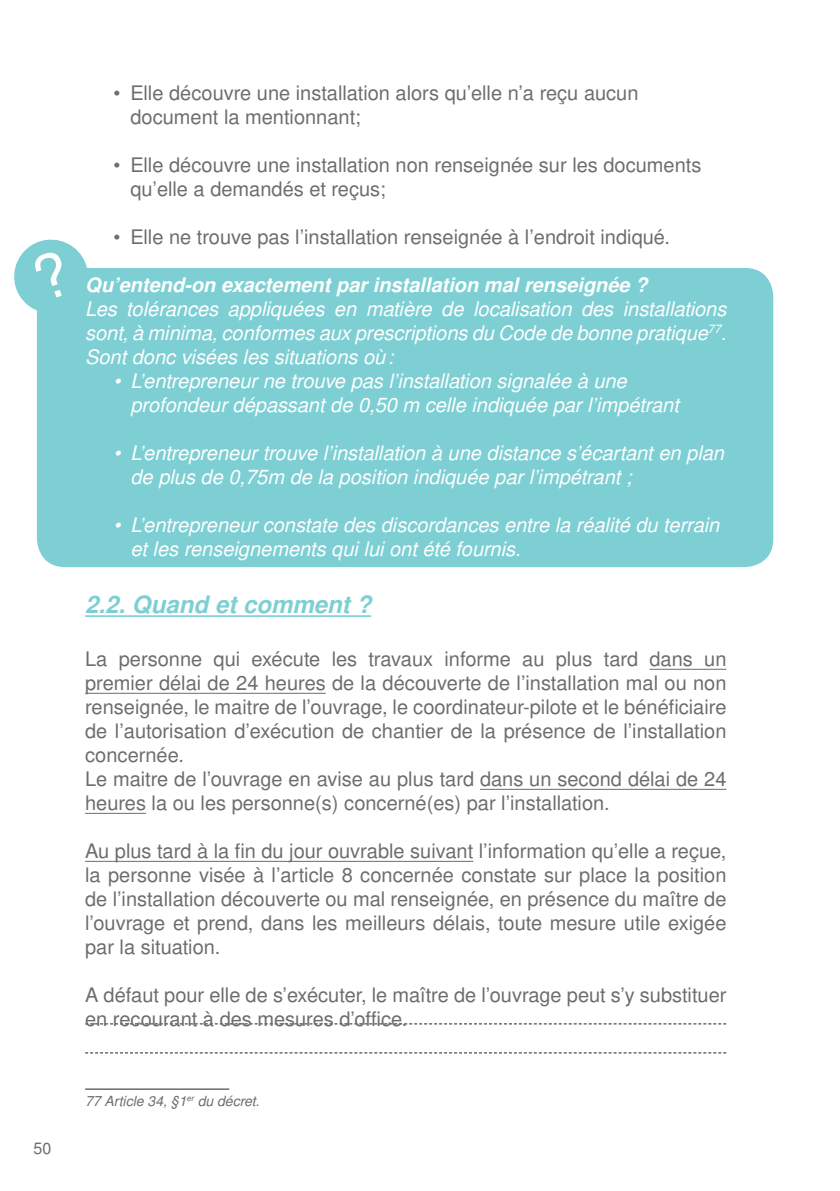
<style>
.page{position:relative;width:840px;height:1191px;background:#fff}
.page>*{position:absolute;margin:0;border:0;box-sizing:border-box;transform-origin:0 0}
.sous_sous_titre{font:italic 700 24px "Nimbus San L";color:#7dcfd4}
.texte{font:20px/24px "Nimbus San L";color:#6c6d70}
.texte-2{font:italic 20px/24px "Nimbus San L";color:#fff}
.texte-3{font:italic 700 20px "Nimbus San L";color:#fff}
.t1{font:16px "Nimbus San L";color:#6c6d70}
.note_bas_de_page{font:italic 14px "Nimbus San L";color:#6c6d70}
</style>
<div class="page">
<div style="left:37px;top:268px;width:735px;height:299px;background:#7dcfd4;border-radius:28px"></div>
<svg style="left:14px;top:239px;width:73px;height:79px"></svg>
<hr style="left:85px;top:615px;width:286px;height:2px;background:#7dcfd4">
<hr style="left:649px;top:669px;width:77px;height:1px;background:#6c6d70">
<hr style="left:85px;top:693px;width:240px;height:1px;background:#6c6d70">
<hr style="left:479px;top:789px;width:247px;height:1px;background:#6c6d70">
<hr style="left:85px;top:813px;width:61px;height:1px;background:#6c6d70">
<hr style="left:85px;top:861px;width:388px;height:1px;background:#6c6d70">
<svg style="left:85px;top:1023px;width:641px;height:1px"></svg>
<svg style="left:85px;top:1052px;width:641px;height:1px"></svg>
<hr style="left:85px;top:1088px;width:144px;height:1px;background:#231f20">
<p class="t1" style="left:34px;top:1137px;width:19px">50</p>
<p class="texte" style="left:130px;top:80px;width:509px;text-indent:-17px">• Elle découvre une installation alors qu’elle n’a reçu aucun document la mentionnant;</p>
<p class="texte" style="left:130px;top:152px;width:572px;text-indent:-17px">• Elle découvre une installation non renseignée sur les documents qu’elle a demandés et reçus;</p>
<p class="texte" style="left:113px;top:224px;width:558px">• Elle ne trouve pas l’installation renseignée à l’endroit indiqué.</p>
<p class="texte-3" style="left:85px;top:270px;width:563px">Qu’entend-on exactement par installation mal renseignée ?</p>
<p class="texte-2" style="left:85px;top:296px;width:642px;text-align:justify">Les tolérances appliquées en matière de localisation des installations sont, à minima, conformes aux prescriptions du Code de bonne pratique<sup>77</sup>.<br>Sont donc visées les situations où:</p>
<p class="texte-2" style="left:130px;top:368px;width:549px;text-indent:-17px">• L’entrepreneur ne trouve pas l’installation signalée à une profondeur dépassant de 0,50 m celle indiquée par l’impétrant</p>
<p class="texte-2" style="left:130px;top:440px;width:594px;text-indent:-17px">• L’entrepreneur trouve l’installation à une distance s’écartant en plan de plus de 0,75m de la position indiquée par l’impétrant ;</p>
<p class="texte-2" style="left:130px;top:512px;width:590px;text-indent:-17px">• L’entrepreneur constate des discordances entre la réalité du terrain et les renseignements qui lui ont été fournis.</p>
<p class="sous_sous_titre" style="left:85px;top:587px;width:287px">2.2. Quand et comment ?</p>
<p class="texte" style="left:85px;top:646px;width:642px;text-align:justify">La personne qui exécute les travaux informe au plus tard dans un premier délai de 24 heures de la découverte de l’installation mal ou non renseignée, le maitre de l’ouvrage, le coordinateur-pilote et le bénéficiaire de l’autorisation d’exécution de chantier de la présence de l’installation concernée.</p>
<p class="texte" style="left:85px;top:766px;width:642px">Le maitre de l’ouvrage en avise au plus tard dans un second délai de 24 heures la ou les personne(s) concerné(es) par l’installation.</p>
<p class="texte" style="left:85px;top:838px;width:642px;text-align:justify">Au plus tard à la fin du jour ouvrable suivant l’information qu’elle a reçue, la personne visée à l’article 8 concernée constate sur place la position de l’installation découverte ou mal renseignée, en présence du maître de l’ouvrage et prend, dans les meilleurs délais, toute mesure utile exigée par la situation.</p>
<p class="texte" style="left:85px;top:982px;width:642px">A défaut pour elle de s’exécuter, le maître de l’ouvrage peut s’y substituer en recourant à des mesures d’office.</p>
<p class="note_bas_de_page" style="left:85px;top:1091px;width:176px">77 Article 34, §1<sup>er</sup> du décret.</p>
</div>
